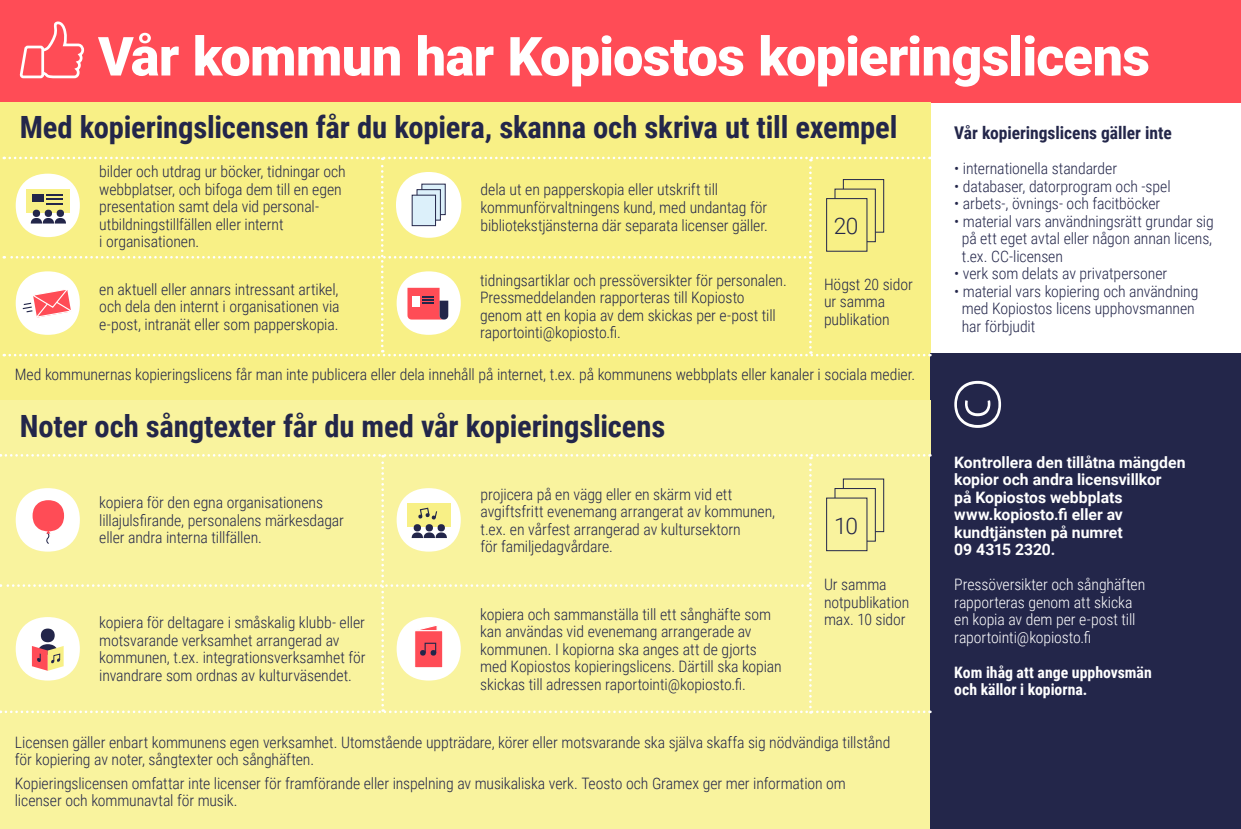
<style>
.page{position:relative;width:1241px;height:829px;background:#fff}
.page>*{position:absolute;margin:0;border:0;box-sizing:border-box;transform-origin:0 0}
.t1{font:900 53.9px "Roboto";letter-spacing:-.015em;color:#fff}
.t2{font:700 30.62px "Roboto Condensed";letter-spacing:-.005em;color:#23264a}
.t3{font:300 22.75px "Roboto";color:#23264a}
.t4{font:700 17.5px "Roboto Condensed";letter-spacing:-.005em;color:#23264a}
.t5{font:300 15.75px/17.5px "Roboto Condensed";letter-spacing:-.005em;color:#23264a}
.t6{font:700 15.75px/17.5px "Roboto";color:#fff}
.t7{font:300 15.75px/17.5px "Roboto Condensed";letter-spacing:-.005em;color:#fff}
.t8{font:700 15.75px/17.5px "Roboto Condensed";color:#fff}
</style>
<div class="page">
<div style="left:0;top:0;width:1240px;height:102px;background:#ff4c56"></div>
<div style="left:0;top:102px;width:930px;height:56px;background:#f8f086"></div>
<div style="left:0;top:713px;width:930px;height:115px;background:#f9f39e"></div>
<div style="left:0;top:356px;width:930px;height:45px;background:#f8f086"></div>
<div style="left:930px;top:354px;width:310px;height:474px;background:#23264a"></div>
<svg style="left:954px;top:381px;width:46px;height:47px"></svg>
<div style="left:0;top:400px;width:930px;height:55px;background:#f9f39e"></div>
<svg style="left:19px;top:21px;width:66px;height:58px"></svg>
<svg style="left:0;top:454px;width:930px;height:259px;background:#f8f1a2"></svg>
<div style="left:842px;top:478px;width:42px;height:54px;background:#f9f39e;border:1px solid #23264a"></div>
<div style="left:834px;top:488px;width:41px;height:53px;background:#f9f39e;border:1px solid #23264a"></div>
<div style="left:826px;top:497px;width:41px;height:54px;background:#f9f39e;border:1px solid #23264a"></div>
<svg style="left:4px;top:157px;width:926px;height:199px;background:#f7ee8d"></svg>
<div style="left:421px;top:184px;width:24px;height:31px;background:#dcf0fa"></div>
<div style="left:416px;top:189px;width:25px;height:31px;background:#dcf0fa;border:1px solid #23264a"></div>
<div style="left:411px;top:195px;width:25px;height:31px;background:#dcf0fa;border:1px solid #23264a"></div>
<h1 class="t1" style="left:98px;top:19px;width:1053px">Vår kommun har Kopiostos kopieringslicens</h1>
<h2 class="t2" style="left:20px;top:106px;width:879px">Med kopieringslicensen får du kopiera, skanna och skriva ut till exempel</h2>
<p class="t5" style="left:99px;top:162px;width:248px">bilder och utdrag ur böcker, tidningar och webbplatser, och bifoga dem till en egen presentation samt dela vid personal&shy;utbildningstillfällen eller internt<br>i organisationen.</p>
<p class="t5" style="left:99px;top:280px;width:242px;text-align:justify">en aktuell eller annars intressant artikel, och dela den internt i organisationen via e-post, intranät eller som papperskopia.</p>
<p class="t5" style="left:480px;top:180px;width:289px">dela ut en papperskopia eller utskrift till kommunförvaltningens kund, med undantag för bibliotekstjänsterna där separata licenser gäller.</p>
<h3 class="t3" style="left:833px;top:210px;width:26px">20</h3>
<p class="t5" style="left:480px;top:271px;width:308px">tidningsartiklar och pressöversikter för personalen.<br>Pressmeddelanden rapporteras till Kopiosto genom att en kopia av dem skickas per e-post till raportointi@kopiosto.fi.</p>
<p class="t5" style="left:15px;top:365px;width:901px">Med kommunernas kopieringslicens får man inte publicera eller dela innehåll på internet, t.ex. på kommunens webbplats eller kanaler i sociala medier.</p>
<p class="t5" style="left:823px;top:274px;width:90px">Högst 20 sidor ur samma publikation</p>
<h2 class="t2" style="left:20px;top:404px;width:646px">Noter och sångtexter får du med vår kopieringslicens</h2>
<p class="t5" style="left:99px;top:493px;width:246px">kopiera för den egna organisationens lillajulsfirande, personalens märkesdagar eller andra interna tillfällen.</p>
<p class="t5" style="left:99px;top:613px;width:268px">kopiera för deltagare i småskalig klubb- eller motsvarande verksamhet arrangerad av kommunen, t.ex. integrationsverksamhet för invandrare som ordnas av kulturväsendet.</p>
<p class="t5" style="left:480px;top:484px;width:296px">projicera på en vägg eller en skärm vid ett avgiftsfritt evenemang arrangerat av kommunen, t.ex. en vårfest arrangerad av kultursektorn<br>för familjedagvårdare.</p>
<p class="t5" style="left:480px;top:604px;width:303px">kopiera och sammanställa till ett sånghäfte som kan användas vid evenemang arrangerade av kommunen. I kopiorna ska anges att de gjorts med Kopiostos kopieringslicens. Därtill ska kopian skickas till adressen raportointi@kopiosto.fi.</p>
<h3 class="t3" style="left:834px;top:510px;width:25px">10</h3>
<p class="t5" style="left:823px;top:575px;width:87px">Ur samma notpublikation max. 10 sidor</p>
<p class="t5" style="left:15px;top:732px;width:876px">Licensen gäller enbart kommunens egen verksamhet. Utomstående uppträdare, körer eller motsvarande ska själva skaffa sig nödvändiga tillstånd för kopiering av noter, sångtexter och sånghäften.</p>
<p class="t5" style="left:15px;top:773px;width:832px">Kopieringslicensen omfattar inte licenser för framförande eller inspelning av musikaliska verk. Teosto och Gramex ger mer information om licenser och kommunavtal för musik.</p>
<p class="t4" style="left:954px;top:121px;width:219px">Vår kopieringslicens gäller inte</p>
<p class="t5" style="left:954px;top:159px;width:164px">• internationella standarder</p>
<p class="t5" style="left:954px;top:177px;width:218px">• databaser, datorprogram och -spel</p>
<p class="t5" style="left:954px;top:194px;width:207px">• arbets-, övnings- och facitböcker</p>
<p class="t5" style="left:961px;top:212px;width:253px;text-align:justify;text-indent:-7px">• material vars användningsrätt grundar sig på ett eget avtal eller någon annan licens, t.ex. CC-licensen</p>
<p class="t5" style="left:954px;top:264px;width:214px">• verk som delats av privatpersoner</p>
<p class="t5" style="left:961px;top:282px;width:238px;text-indent:-7px">• material vars kopiering och användning med Kopiostos licens upphovsmannen har förbjudit</p>
<p class="t6" style="left:954px;top:452px;width:233px">Kontrollera den tillåtna mängden kopior och andra licensvillkor<br>på Kopiostos webbplats www.kopiosto.fi eller av kundtjänsten på numret<br>09 4315 2320.</p>
<p class="t7" style="left:954px;top:575px;width:192px">Pressöversikter och sånghäften rapporteras genom att skicka en kopia av dem per e-post till raportointi@kopiosto.fi</p>
<p class="t8" style="left:954px;top:662px;width:199px">Kom ihåg att ange upphovsmän och källor i kopiorna.</p>
</div>
